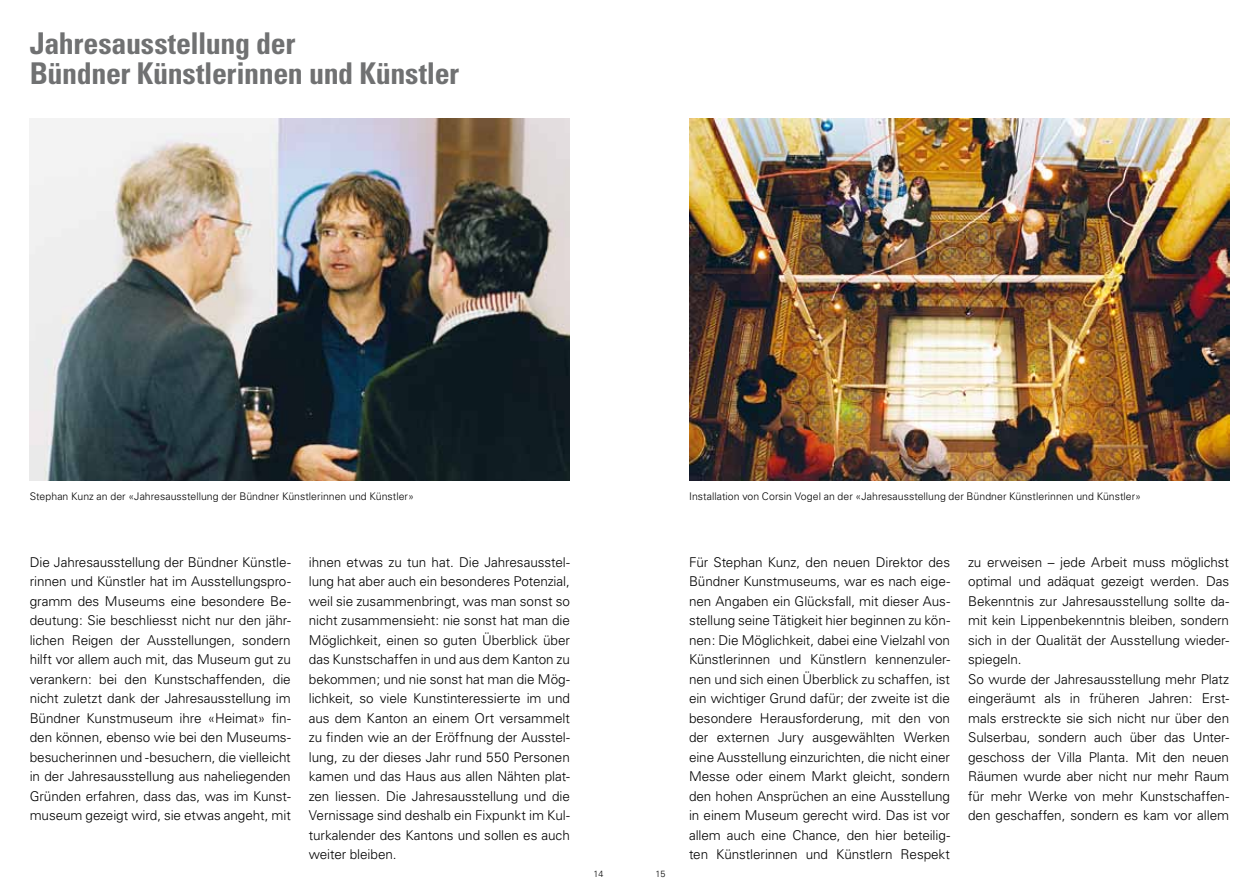
<style>
.page{position:relative;width:1259px;height:893px;background:#fff}
.page>*{position:absolute;margin:0;border:0;box-sizing:border-box;transform-origin:0 0}
.t1{font:700 condensed 30px/30px "Univers";letter-spacing:-.01em;color:#707172}
.t2{font:300 13.5px/19.5px "Univers";letter-spacing:-.005em;color:#000;text-align:justify}
.t3{font:300 10.5px "Univers";letter-spacing:.005em;color:#000}
.t4{font:300 9px "Univers";color:#000}
</style>
<div class="page">
<img style="left:30px;top:119px;width:540px;height:361px">
<img style="left:689px;top:119px;width:540px;height:361px">
<h1 class="t1" style="left:30px;top:28px;width:431px">Jahresausstellung der<br>Bündner Künstlerinnen und Künstler</h1>
<p class="t3" style="left:30px;top:490px;width:386px">Stephan Kunz an der «Jahresausstellung der Bündner Künstlerinnen und Künstler»</p>
<p class="t3" style="left:689px;top:490px;width:453px">Installation von Corsin Vogel an der «Jahresausstellung der Bündner Künstlerinnen und Künstler»</p>
<p class="t2" style="left:30px;top:552px;width:262px">Die Jahresausstellung der Bündner Künstle&shy;rinnen und Künstler hat im Ausstellungspro&shy;gramm des Museums eine besondere Be&shy;deutung: Sie beschliesst nicht nur den jähr&shy;lichen Reigen der Ausstellungen, sondern hilft vor allem auch mit, das Museum gut zu verankern: bei den Kunstschaffenden, die nicht zuletzt dank der Jahresausstellung im Bündner Kunstmuseum ihre «Heimat» fin&shy;den können, ebenso wie bei den Museums&shy;besucherinnen und -besuchern, die vielleicht in der Jahresausstellung aus naheliegenden Gründen erfahren, dass das, was im Kunst&shy;museum gezeigt wird, sie etwas angeht, mit</p>
<p class="t2" style="left:309px;top:552px;width:263px">ihnen etwas zu tun hat. Die Jahresausstel&shy;lung hat aber auch ein besonderes Potenzial, weil sie zusammenbringt, was man sonst so nicht zusammensieht: nie sonst hat man die Möglichkeit, einen so guten Ü berblick über das Kunstschaffen in und aus dem Kanton zu bekommen; und nie sonst hat man die Mög&shy;lichkeit, so viele Kunstinteressierte im und aus dem Kanton an einem Ort versammelt zu finden wie an der Eröffnung der Ausstel&shy;lung, zu der dieses Jahr rund 550 Personen kamen und das Haus aus allen Nähten plat&shy;zen liessen. Die Jahresausstellung und die Vernissage sind deshalb ein Fixpunkt im Kul&shy;turkalender des Kantons und sollen es auch weiter bleiben.</p>
<p class="t2" style="left:689px;top:552px;width:262px">Für Stephan Kunz, den neuen Direktor des Bündner Kunstmuseums, war es nach eige&shy;nen Angaben ein Glücksfall, mit dieser Aus&shy;stellung seine Tätigkeit hier beginnen zu kön&shy;nen: Die Möglichkeit, dabei eine Vielzahl von Künstlerinnen und Künstlern kennenzuler&shy;nen und sich einen Ü berblick zu schaffen, ist ein wichtiger Grund dafür; der zweite ist die besondere Herausforderung, mit den von der externen Jury ausgewählten Werken eine Ausstellung einzurichten, die nicht einer Messe oder einem Markt gleicht, sondern den hohen Ansprüchen an eine Ausstellung in einem Museum gerecht wird. Das ist vor allem auch eine Chance, den hier beteilig&shy;ten Künstlerinnen und Künstlern Respekt</p>
<p class="t2" style="left:968px;top:552px;width:262px;text-align:left">zu erweisen – jede Arbeit muss möglichst optimal und adäquat gezeigt werden. Das Bekenntnis zur Jahresausstellung sollte da&shy;mit kein Lippenbekenntnis bleiben, sondern sich in der Qualität der Ausstellung wieder&shy;spiegeln.<br>So wurde der Jahresausstellung mehr Platz eingeräumt als in früheren Jahren: Erst&shy;mals erstreckte sie sich nicht nur über den Sulserbau, sondern auch über das Unter&shy;geschoss der Villa Planta. Mit den neuen Räumen wurde aber nicht nur mehr Raum für mehr Werke von mehr Kunstschaffen&shy;den geschaffen, sondern es kam vor allem</p>
<p class="t4" style="left:593px;top:869px;width:11px">14</p>
<p class="t4" style="left:655px;top:869px;width:11px">15</p>
</div>
